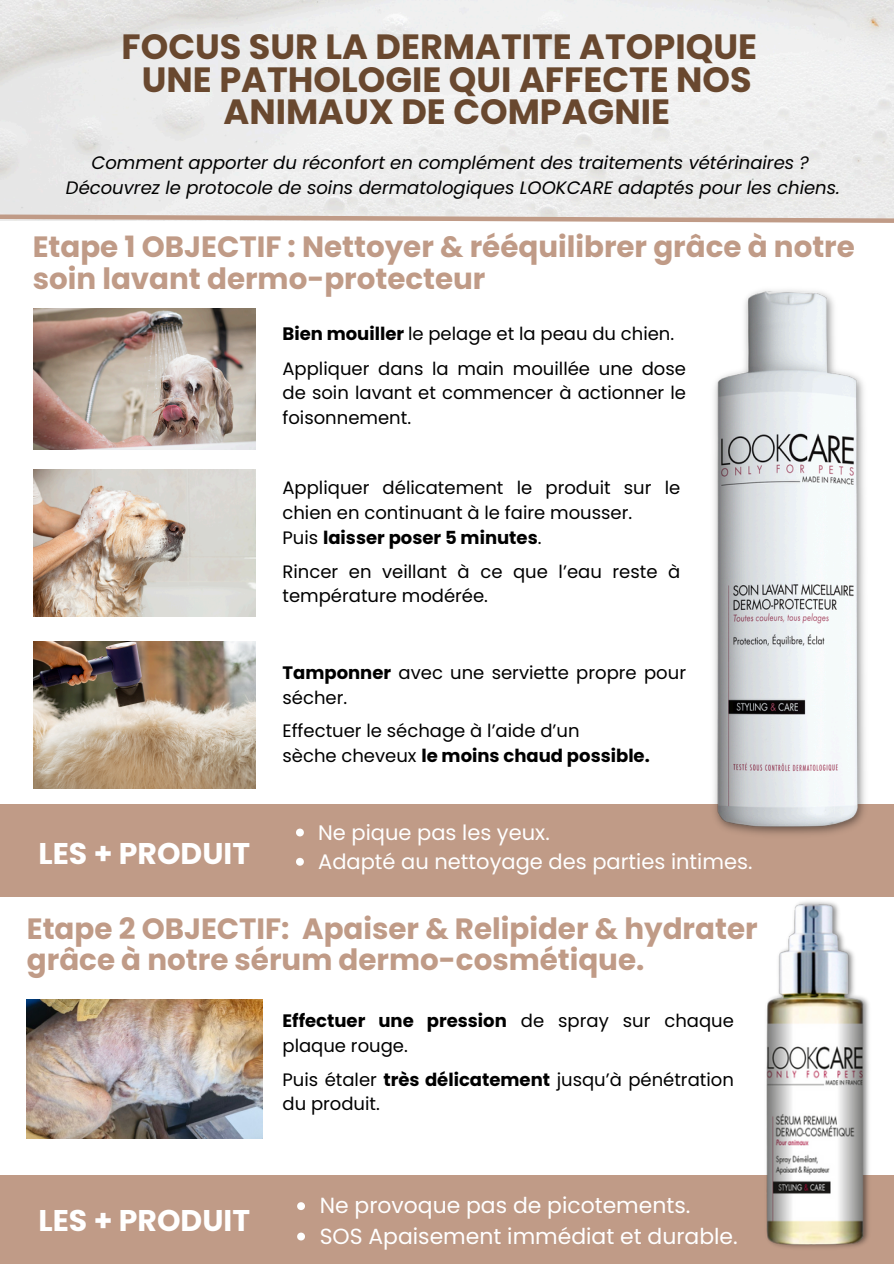
<style>
.page{position:relative;width:894px;height:1264px;background:#fff}
.page>*{position:absolute;margin:0;border:0;box-sizing:border-box;transform-origin:0 0}
.t1{font:700 35.1px/32.8px "Poppins";color:#69482f;text-align:center}
.t2{font:700 30px "Poppins";color:#fff}
.t3{font:700 29.25px/31.5px "Poppins";color:#c09b87}
.t4{font:21.9px "Poppins";color:#fff}
.t5{font:21px "Poppins";color:#fff}
.t6{font:18px/24.8px "Poppins";color:#000}
.t7{font:italic 18px "Poppins";color:#000}
.t8{font:700 18px "Poppins";color:#000}
.s1{font-weight:700}
.s2{font-weight:400}
</style>
<div class="page">
<img style="left:0;top:0;width:893px;height:212px">
<img style="left:33px;top:309px;width:222px;height:140px">
<img style="left:33px;top:469px;width:222px;height:147px">
<img style="left:33px;top:641px;width:222px;height:147px">
<img style="left:27px;top:999px;width:235px;height:138px">
<div style="left:1px;top:804px;width:892px;height:92px;background:#c09b87"></div>
<img style="left:714px;top:290px;width:151px;height:544px">
<svg style="left:296px;top:828px;width:8px;height:8px"></svg>
<svg style="left:296px;top:857px;width:8px;height:8px"></svg>
<div style="left:0;top:1175px;width:893px;height:88px;background:#c09b87"></div>
<svg style="left:297px;top:1202px;width:8px;height:7px"></svg>
<svg style="left:297px;top:1232px;width:8px;height:8px"></svg>
<img style="left:716px;top:896px;width:177px;height:352px">
<svg style="left:0;top:212px;width:893px;height:11px"></svg>
<p class="t1" style="left:122px;top:30px;width:636px">FOCUS SUR LA DERMATITE ATOPIQUE<br>UNE PATHOLOGIE QUI AFFECTE NOS</p>
<p class="t1" style="left:223px;top:96px;width:448px">ANIMAUX DE COMPAGNIE</p>
<p class="t7" style="left:91px;top:150px;width:718px">Comment apporter du réconfort en complément des traitements vétérinaires ?</p>
<p class="t7" style="left:66px;top:175px;width:775px">Découvrez le protocole de soins dermatologiques LOOKCARE adaptés pour les chiens.</p>
<p class="t3" style="left:33px;top:231px;width:823px">Etape 1 OBJECTIF : Nettoyer &amp; rééquilibrer grâce à notre soin lavant dermo-protecteur</p>
<p class="t6" style="left:282px;top:321px;width:393px"><span class="s1">Bien mouiller</span> le pelage et la peau du chien.</p>
<h1 class="t6" style="left:282px;top:356px;width:405px;text-align:justify">Appliquer dans la main mouillée une dose de soin lavant et commencer à actionner le foisonnement.</h1>
<h3 class="t6" style="left:282px;top:475px;width:399px">Appliquer délicatement le produit sur le chien en continuant à le faire mousser.</h3>
<p class="t8" style="left:282px;top:525px;width:260px"><span class="s2">Puis</span> laisser poser 5 minutes<span class="s2">.</span></p>
<p class="t6" style="left:282px;top:559px;width:399px">Rincer en veillant à ce que l’eau reste à température modérée.</p>
<p class="t6" style="left:282px;top:660px;width:405px"><span class="s1">Tamponner</span> avec une serviette propre pour sécher.</p>
<p class="t6" style="left:282px;top:718px;width:298px">Effectuer le séchage à l’aide d’un</p>
<p class="t8" style="left:282px;top:743px;width:369px"><span class="s2">sèche cheveux</span> le moins chaud possible.</p>
<p class="t5" style="left:318px;top:817px;width:233px">Ne pique pas les yeux.</p>
<h2 class="t2" style="left:38px;top:832px;width:213px">LES + PRODUIT</h2>
<p class="t5" style="left:318px;top:847px;width:435px">Adapté au nettoyage des parties intimes.</p>
<p class="t3" style="left:27px;top:912px;width:732px">Etape 2 OBJECTIF: Apaiser &amp; Relipider &amp; hydrater grâce à notre sérum dermo-cosmétique.</p>
<p class="t6" style="left:282px;top:1008px;width:453px"><span class="s1">Effectuer une pression</span> de spray sur chaque plaque rouge.</p>
<p class="t6" style="left:282px;top:1066px;width:453px">Puis étaler <span class="s1">très délicatement</span> jusqu’à pénétration du produit.</p>
<p class="t2" style="left:38px;top:1199px;width:213px">LES + PRODUIT</p>
<p class="t4" style="left:319px;top:1190px;width:372px">Ne provoque pas de picotements.</p>
<p class="t4" style="left:319px;top:1220px;width:419px">SOS Apaisement immédiat et durable.</p>
</div>
